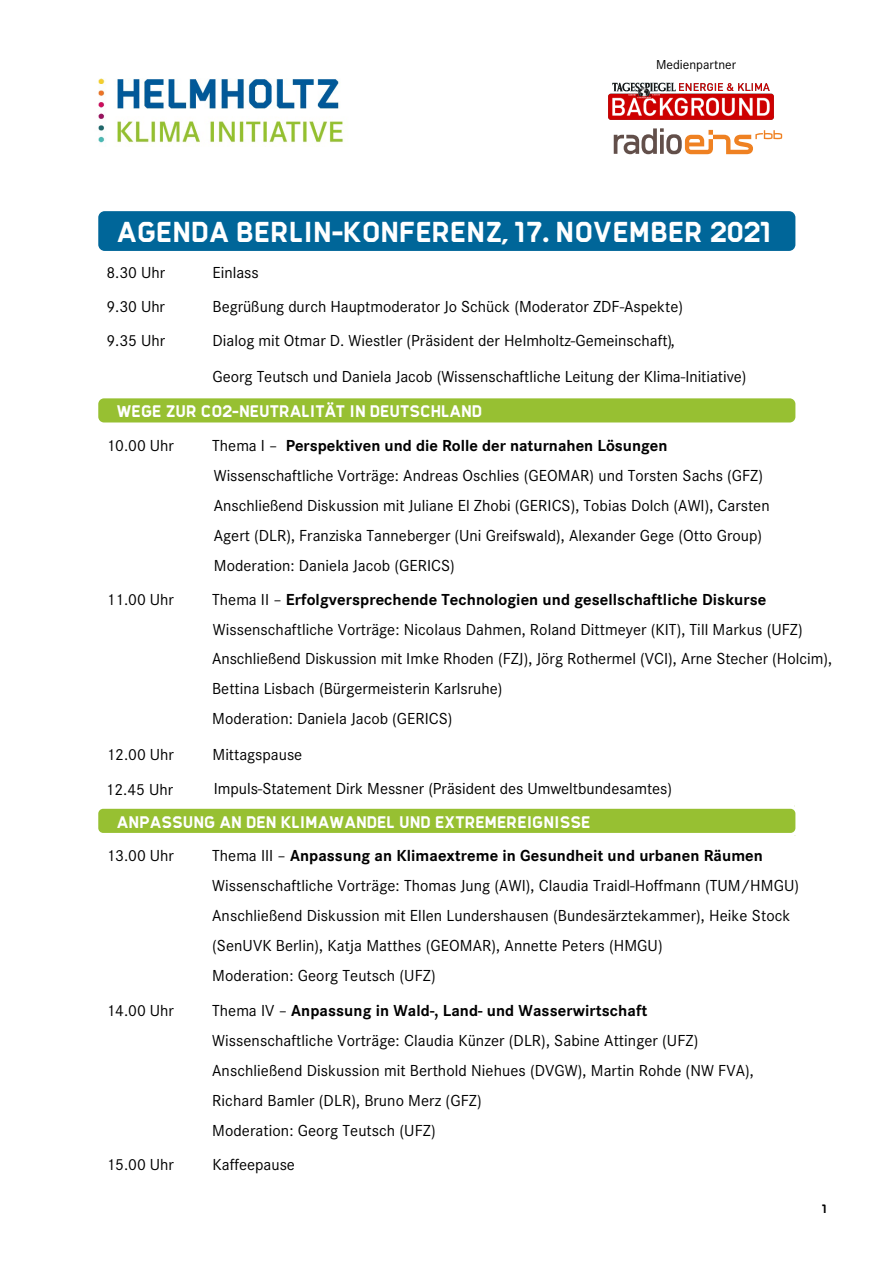
<style>
.page{position:relative;width:893px;height:1263px;background:#fff}
.page>*{position:absolute;margin:0;border:0;box-sizing:border-box;transform-origin:0 0}
.t1{font:700 28.5px "Hermann";color:#fff}
.t2{font:16.5px/30px "Corporate S";color:#000}
.t3{font:700 16.5px "Hermann";color:#fff}
.t4{font:13.5px "Corporate S";color:#000}
.t5{font:700 12px "Hermann";color:#000}
.s1{font-weight:700}
</style>
<div class="page">
<div style="left:98px;top:211px;width:697px;height:40px;background:#069;border-radius:6px"></div>
<div style="left:98px;top:398px;width:697px;height:24px;background:#97c032;border-radius:6px"></div>
<div style="left:98px;top:809px;width:697px;height:24px;background:#97c032;border-radius:5px"></div>
<img style="left:98px;top:78px;width:246px;height:65px">
<svg style="left:614px;top:128px;width:168px;height:26px"></svg>
<img style="left:608px;top:82px;width:166px;height:38px">
<p class="t4" style="left:656px;top:56px;width:82px">Medienpartner</p>
<h1 class="t1" style="left:117px;top:216px;width:656px">AGENDA BERLIN-KONFERENZ, 17. NOVEMBER 2021</h1>
<p class="t2" style="left:106px;top:257px;width:60px">8.30 Uhr</p>
<p class="t2" style="left:213px;top:257px;width:48px">Einlass</p>
<p class="t2" style="left:106px;top:291px;width:60px">9.30 Uhr</p>
<p class="t2" style="left:213px;top:291px;width:472px">Begrüßung durch Hauptmoderator Jo Schück (Moderator ZDF-Aspekte)</p>
<p class="t2" style="left:106px;top:325px;width:60px">9.35 Uhr</p>
<p class="t2" style="left:213px;top:325px;width:464px">Dialog mit Otmar D. Wiestler (Präsident der Helmholtz-Gemeinschaft),</p>
<p class="t2" style="left:213px;top:361px;width:535px">Georg Teutsch und Daniela Jacob (Wissenschaftliche Leitung der Klima-Initiative)</p>
<p class="t3" style="left:117px;top:401px;width:367px">WEGE ZUR CO2-NEUTRALITÄT IN DEUTSCHLAND</p>
<p class="t2" style="left:106px;top:430px;width:69px">10.00 Uhr</p>
<p class="t2" style="left:212px;top:430px;width:559px">Thema I – <span class="s1">Perspektiven und die Rolle der naturnahen Lösungen </span>Wissenschaftliche Vorträge: Andreas Oschlies (GEOMAR) und Torsten Sachs (GFZ)<br>Anschließend Diskussion mit Juliane El Zhobi (GERICS), Tobias Dolch (AWI), Carsten Agert (DLR), Franziska Tanneberger (Uni Greifswald), Alexander Gege (Otto Group)<br>Moderation: Daniela Jacob (GERICS)</p>
<p class="t2" style="left:106px;top:584px;width:69px">11.00 Uhr</p>
<p class="t2" style="left:212px;top:584px;width:621px">Thema II – <span class="s1">Erfolgversprechende Technologien und gesellschaftliche Diskurse </span>Wissenschaftliche Vorträge: Nicolaus Dahmen, Roland Dittmeyer (KIT), Till Markus (UFZ)<br>Anschließend Diskussion mit Imke Rhoden (FZJ), Jörg Rothermel (VCI), Arne Stecher (Holcim), Bettina Lisbach (Bürgermeisterin Karlsruhe)<br>Moderation: Daniela Jacob (GERICS)</p>
<p class="t2" style="left:106px;top:739px;width:69px">12.00 Uhr</p>
<p class="t2" style="left:213px;top:739px;width:91px">Mittagspause</p>
<p class="t2" style="left:106px;top:774px;width:69px">12.45 Uhr</p>
<p class="t2" style="left:214px;top:773px;width:460px">Impuls-Statement Dirk Messner (Präsident des Umweltbundesamtes)</p>
<p class="t3" style="left:117px;top:813px;width:475px">ANPASSUNG AN DEN KLIMAWANDEL UND EXTREMEREIGNISSE</p>
<p class="t2" style="left:106px;top:840px;width:69px">13.00 Uhr</p>
<p class="t2" style="left:212px;top:840px;width:588px">Thema III – <span class="s1">Anpassung an Klimaextreme in Gesundheit und urbanen Räumen </span>Wissenschaftliche Vorträge: Thomas Jung (AWI), Claudia Traidl-Hoffmann (TUM/HMGU)<br>Anschließend Diskussion mit Ellen Lundershausen (Bundesärztekammer), Heike Stock (SenUVK Berlin), Katja Matthes (GEOMAR), Annette Peters (HMGU)<br>Moderation: Georg Teutsch (UFZ)</p>
<p class="t2" style="left:106px;top:995px;width:69px">14.00 Uhr</p>
<p class="t2" style="left:212px;top:995px;width:543px">Thema IV – <span class="s1">Anpassung in Wald-, Land- und Wasserwirtschaft </span>Wissenschaftliche Vorträge: Claudia Künzer (DLR), Sabine Attinger (UFZ)<br>Anschließend Diskussion mit Berthold Niehues (DVGW), Martin Rohde (NW FVA), Richard Bamler (DLR), Bruno Merz (GFZ)<br>Moderation: Georg Teutsch (UFZ)</p>
<p class="t2" style="left:106px;top:1148px;width:69px">15.00 Uhr</p>
<p class="t2" style="left:213px;top:1148px;width:84px">Kaffeepause</p>
<p class="t5" style="left:822px;top:1202px;width:6px">1</p>
</div>
